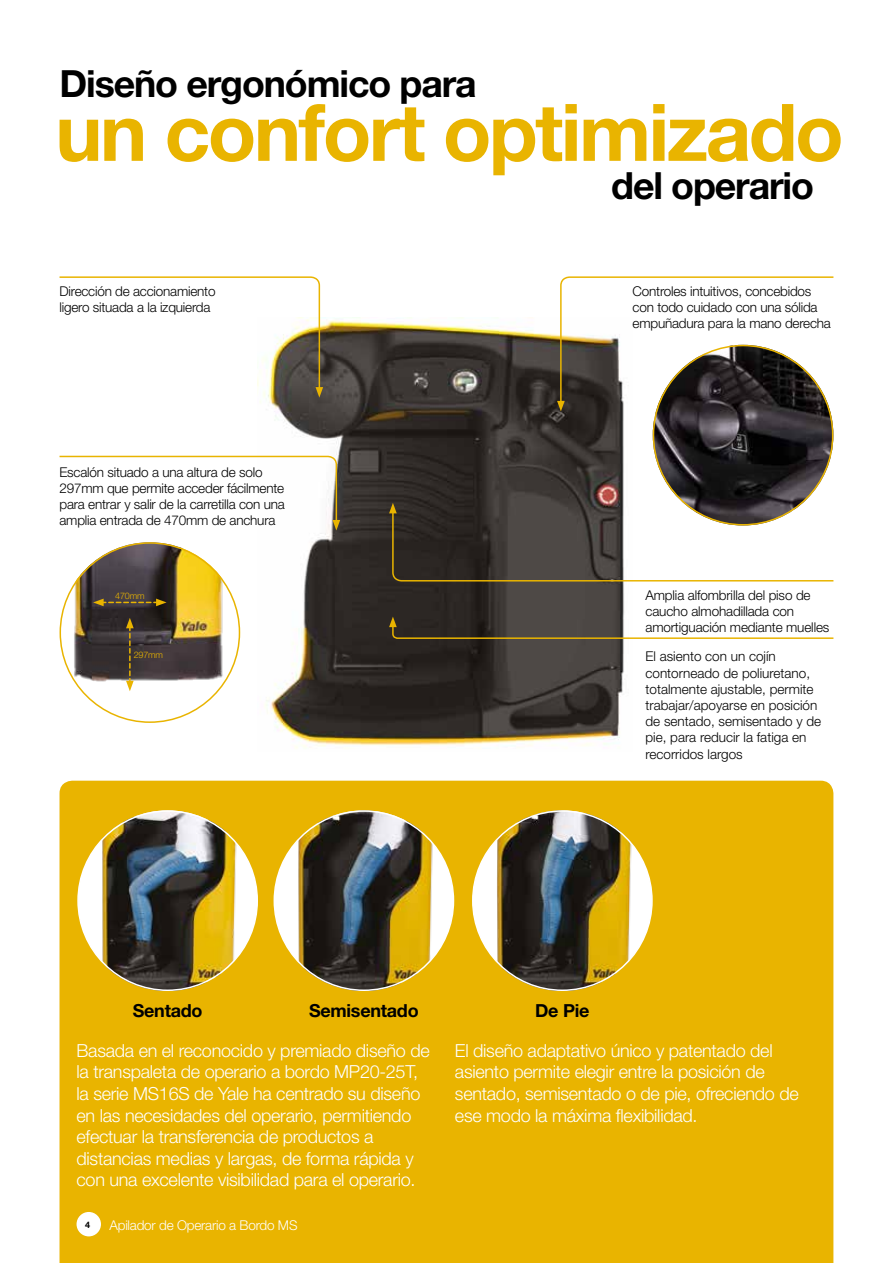
<style>
.page{position:relative;width:893px;height:1263px;background:#fff}
.page>*{position:absolute;margin:0;border:0;box-sizing:border-box;transform-origin:0 0}
.t1{font:700 79.5px "Helvetica Neue";letter-spacing:-.03em;color:#e9b400}
.t2{font:700 37.5px "Helvetica Neue";letter-spacing:-.03em;color:#000}
.t3{font:300 18px/21.6px "Helvetica Neue";letter-spacing:-.015em;color:#fff}
.t4{font:700 18px "Helvetica Neue";letter-spacing:-.015em;color:#000}
.t5{font:300 13.5px/16.2px "Helvetica Neue";letter-spacing:-.015em;color:#000}
.t6{font:300 13.5px "Helvetica Neue";letter-spacing:-.015em;color:#fff}
.t7{font:300 9px "Helvetica Neue";letter-spacing:-.015em;color:#e9b400}
.t8{font:700 9px "Helvetica Neue";color:#000}
</style>
<div class="page">
<div style="left:60px;top:781px;width:773px;height:482px;background:#e9b400"></div>
<div style="left:77px;top:1212px;width:24px;height:24px;background:#fff;border-radius:50%"></div>
<img style="left:260px;top:317px;width:365px;height:432px">
<svg style="left:557px;top:276px;width:277px;height:135px"></svg>
<svg style="left:59px;top:455px;width:281px;height:75px"></svg>
<svg style="left:59px;top:276px;width:264px;height:122px"></svg>
<svg style="left:389px;top:617px;width:445px;height:23px"></svg>
<svg style="left:389px;top:503px;width:445px;height:79px"></svg>
<img style="left:653px;top:345px;width:180px;height:180px;border-radius:90px">
<img style="left:60px;top:542px;width:180px;height:154px">
<svg style="left:126px;top:618px;width:8px;height:73px"></svg>
<svg style="left:93px;top:599px;width:74px;height:7px"></svg>
<img style="left:77px;top:810px;width:181px;height:181px;border-radius:90px">
<img style="left:274px;top:810px;width:180px;height:181px;border-radius:90px">
<img style="left:472px;top:810px;width:181px;height:181px;border-radius:90px">
<h2 class="t2" style="left:60px;top:61px;width:419px">Diseño ergonómico para</h2>
<h1 class="t1" style="left:55px;top:83px;width:790px">un confort optimizado</h1>
<h2 class="t2" style="left:611px;top:162px;width:204px">del operario</h2>
<p class="t5" style="left:60px;top:282px;width:158px">Dirección de accionamiento ligero situada a la izquierda</p>
<p class="t5" style="left:60px;top:463px;width:227px">Escalón situado a una altura de solo 297mm que permite acceder fácilmente para entrar y salir de la carretilla con una amplia entrada de 470mm de anchura</p>
<p class="t7" style="left:115px;top:590px;width:31px">470mm</p>
<p class="t7" style="left:134px;top:649px;width:31px">297mm</p>
<p class="t5" style="left:633px;top:282px;width:200px">Controles intuitivos, concebidos con todo cuidado con una sólida empuñadura para la mano derecha</p>
<p class="t5" style="left:645px;top:586px;width:185px">Amplia alfombrilla del piso de caucho almohadillada con amortiguación mediante muelles</p>
<p class="t5" style="left:645px;top:648px;width:177px">El asiento con un cojín contorneado de poliuretano, totalmente ajustable, permite trabajar/apoyarse en posición de sentado, semisentado y de pie, para reducir la fatiga en recorridos largos</p>
<h3 class="t4" style="left:133px;top:999px;width:71px">Sentado</h3>
<h3 class="t4" style="left:309px;top:999px;width:111px">Semisentado</h3>
<h3 class="t4" style="left:535px;top:999px;width:56px">De Pie</h3>
<p class="t3" style="left:77px;top:1039px;width:355px">Basada en el reconocido y premiado diseño de la transpaleta de operario a bordo MP20-25T, la serie MS16S de Yale ha centrado su diseño en las necesidades del operario, permitiendo efectuar la transferencia de productos a distancias medias y largas, de forma rápida y con una excelente visibilidad para el operario.</p>
<h3 class="t3" style="left:455px;top:1039px;width:345px">El diseño adaptativo único y patentado del asiento permite elegir entre la posición de sentado, semisentado o de pie, ofreciendo de ese modo la máxima flexibilidad.</h3>
<p class="t8" style="left:85px;top:1219px;width:7px">4</p>
<p class="t6" style="left:109px;top:1216px;width:190px">Apilador de Operario a Bordo MS</p>
</div>
